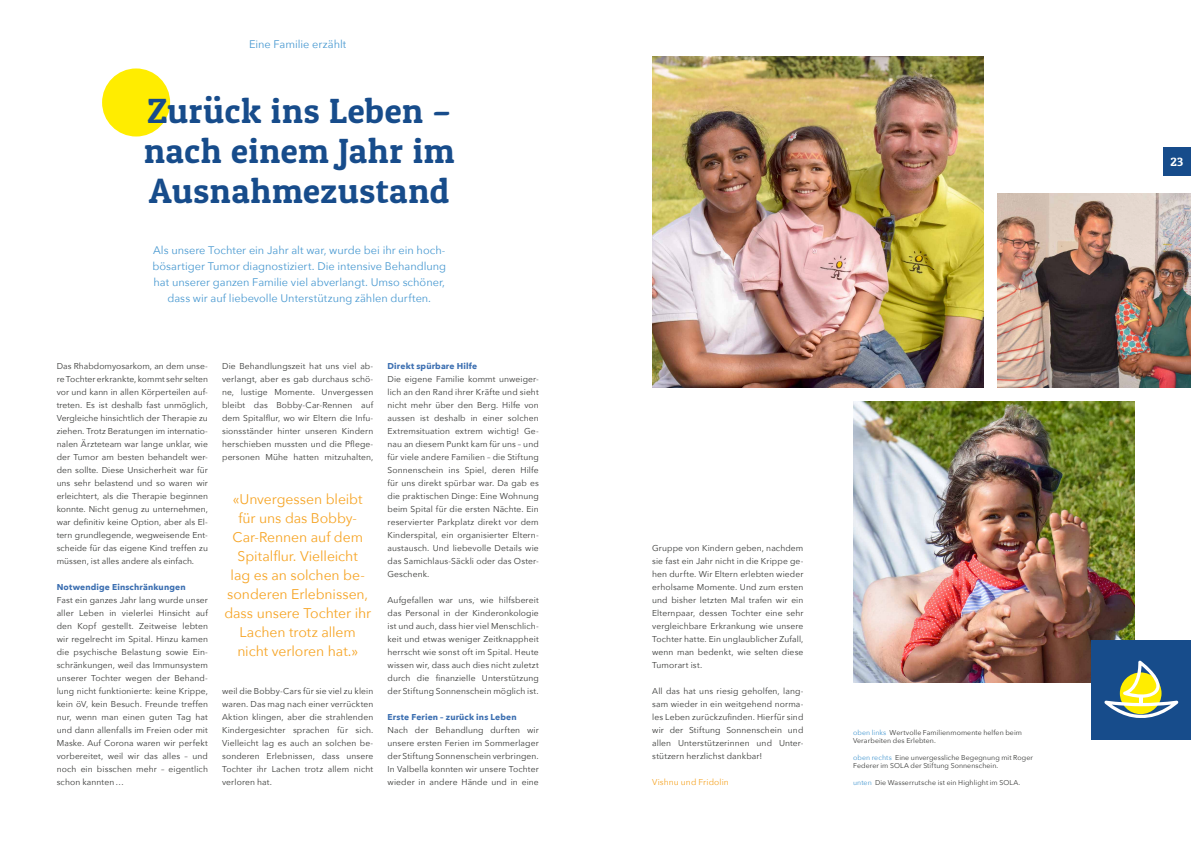
<style>
.page{position:relative;width:1191px;height:842px;background:#fff}
.page>*{position:absolute;margin:0;border:0;box-sizing:border-box;transform-origin:0 0}
.t1{font:35px/40px "Patua One";letter-spacing:.02em;color:#174c8b;text-align:justify}
.t2{font:14px/19px "Avenir Next";letter-spacing:-.005em;color:#f6a424;text-align:center}
.t3{font:12px "Patua One";color:#fff}
.t4{font:11px/16px "Avenir Next";color:#4999d1;text-align:center}
.t5{font:8.5px/13px "Avenir Next";letter-spacing:.01em;color:#383937;text-align:justify}
.t6{font:700 8.5px "Avenir Next";letter-spacing:.02em;color:#3c6fb1}
.t7{font:8.5px "Avenir Next";letter-spacing:.01em;color:#f6a424}
.t8{font:7px/8.4px "Avenir Next";letter-spacing:.01em;color:#383937}
.s1{color:#4999d1}
</style>
<div class="page">
<img style="left:853px;top:402px;width:281px;height:281px">
<div style="left:102px;top:68px;width:68px;height:68px;background:#ffed00;border-radius:50%"></div>
<img style="left:652px;top:57px;width:331px;height:330px">
<div style="left:1091px;top:641px;width:100px;height:99px;background:#174c8b"></div>
<img style="left:997px;top:194px;width:194px;height:193px">
<svg style="left:1104px;top:661px;width:74px;height:57px"></svg>
<div style="left:1162px;top:147px;width:29px;height:29px;background:#174c8b"></div>
<p class="t4" style="left:249px;top:36px;width:99px">Eine Familie erzählt</p>
<h1 class="t1" style="left:144px;top:91px;width:312px">Zurück ins Leben – nach einem Jahr im Ausnahmezustand</h1>
<p class="t4" style="left:152px;top:242px;width:295px">Als unsere Tochter ein Jahr alt war, wurde bei ihr ein hoch&shy;bösartiger Tumor diagnostiziert. Die intensive Behandlung hat unserer ganzen Familie viel abverlangt. Umso schöner, dass wir auf liebevolle Unterstützung zählen durften.</p>
<p class="t5" style="left:57px;top:359px;width:153px">Das Rhabdomyosarkom, an dem unse&shy;re Tochter erkrankte, kommt sehr selten vor und kann in allen Körperteilen auf&shy;treten. Es ist deshalb fast unmöglich, Vergleiche hinsichtlich der Therapie zu ziehen. Trotz Beratungen im internatio&shy;nalen Ärzteteam war lange unklar, wie der Tumor am besten behandelt wer&shy;den sollte. Diese Unsicherheit war für uns sehr belastend und so waren wir erleichtert, als die Therapie beginnen konnte. Nicht genug zu unternehmen, war definitiv keine Option, aber als El&shy;tern grundlegende, wegweisende Ent&shy;scheide für das eigene Kind treffen zu müssen, ist alles andere als einfach.</p>
<p class="t6" style="left:57px;top:580px;width:130px">Notwendige Einschränkungen</p>
<p class="t5" style="left:57px;top:593px;width:153px">Fast ein ganzes Jahr lang wurde unser aller Leben in vielerlei Hinsicht auf den Kopf gestellt. Zeitweise lebten wir regelrecht im Spital. Hinzu kamen die psychische Belastung sowie Ein&shy;schränkungen, weil das Immunsystem unserer Tochter wegen der Behand&shy;lung nicht funktionierte: keine Krippe, kein öV, kein Besuch. Freunde treffen nur, wenn man einen guten Tag hat und dann allenfalls im Freien oder mit Maske. Auf Corona waren wir perfekt vorbereitet, weil wir das alles – und noch ein bisschen mehr – eigentlich schon kannten…</p>
<p class="t5" style="left:222px;top:359px;width:153px">Die Behandlungszeit hat uns viel ab&shy;verlangt, aber es gab durchaus schö&shy;ne, lustige Momente. Unvergessen bleibt das Bobby-Car-Rennen auf dem Spitalflur, wo wir Eltern die Infu&shy;sionsständer hinter unseren Kindern herschieben mussten und die Pflege&shy;personen Mühe hatten mitzuhalten,</p>
<h2 class="t2" style="left:224px;top:489px;width:148px">«Unvergessen bleibt für uns das Bobby-<br>Car-Rennen auf dem<br>Spitalflur. Vielleicht<br>lag es an solchen be&shy;sonderen Erlebnissen, dass unsere Tochter ihr<br>Lachen trotz allem nicht verloren hat.»</h2>
<p class="t5" style="left:222px;top:684px;width:153px">weil die Bobby-Cars für sie viel zu klein waren. Das mag nach einer verrückten Aktion klingen, aber die strahlenden Kindergesichter sprachen für sich.<br>Vielleicht lag es auch an solchen be&shy;sonderen Erlebnissen, dass unsere Tochter ihr Lachen trotz allem nicht verloren hat.</p>
<p class="t6" style="left:387px;top:359px;width:91px">Direkt spürbare Hilfe</p>
<p class="t5" style="left:387px;top:372px;width:153px">Die eigene Familie kommt unweiger&shy;lich an den Rand ihrer Kräfte und sieht nicht mehr über den Berg. Hilfe von aussen ist deshalb in einer solchen Extremsituation extrem wichtig! Ge&shy;nau an diesem Punkt kam für uns – und für viele andere Familien – die Stiftung Sonnenschein ins Spiel, deren Hilfe für uns direkt spürbar war. Da gab es die praktischen Dinge: Eine Wohnung beim Spital für die ersten Nächte. Ein reservierter Parkplatz direkt vor dem Kinderspital, ein organisierter Eltern&shy;austausch. Und liebevolle Details wie das Samichlaus-Säckli oder das Oster-Geschenk.</p>
<p class="t5" style="left:387px;top:593px;width:153px">Aufgefallen war uns, wie hilfsbereit das Personal in der Kinderonkologie ist und auch, dass hier viel Menschlich&shy;keit und etwas weniger Zeitknappheit herrscht wie sonst oft im Spital. Heute wissen wir, dass auch dies nicht zuletzt durch die finanzielle Unterstützung der Stiftung Sonnenschein möglich ist.</p>
<p class="t6" style="left:387px;top:710px;width:131px">Erste Ferien – zurück ins Leben</p>
<p class="t5" style="left:387px;top:723px;width:153px">Nach der Behandlung durften wir unsere ersten Ferien im Sommerlager der Stiftung Sonnenschein verbringen.<br>In Valbella konnten wir unsere Tochter wieder in andere Hände und in eine</p>
<p class="t5" style="left:652px;top:541px;width:153px">Gruppe von Kindern geben, nachdem sie fast ein Jahr nicht in die Krippe ge&shy;hen durfte. Wir Eltern erlebten wieder erholsame Momente. Und zum ersten und bisher letzten Mal trafen wir ein Elternpaar, dessen Tochter eine sehr vergleichbare Erkrankung wie unsere Tochter hatte. Ein unglaublicher Zufall, wenn man bedenkt, wie selten diese Tumorart ist.</p>
<p class="t5" style="left:652px;top:684px;width:153px">All das hat uns riesig geholfen, lang&shy;sam wieder in ein weitgehend norma&shy;les Leben zurückzufinden. Hierfür sind wir der Stiftung Sonnenschein und allen Unterstützerinnen und Unter&shy;stützern herzlichst dankbar!</p>
<p class="t7" style="left:652px;top:775px;width:78px">Vishnu und Fridolin</p>
<p class="t8" style="left:853px;top:728px;width:170px"><span class="s1">oben links</span> Wertvolle Familienmomente helfen beim<br>Verarbeiten des Erlebten.</p>
<p class="t8" style="left:853px;top:753px;width:181px"><span class="s1">oben rechts</span> Eine unvergessliche Begegnung mit Roger<br>Federer im SOLA der Stiftung Sonnenschein.</p>
<p class="t8" style="left:853px;top:778px;width:169px"><span class="s1">unten</span> Die Wasserrutsche ist ein Highlight im SOLA.</p>
<h3 class="t3" style="left:1170px;top:154px;width:14px">23</h3>
</div>
